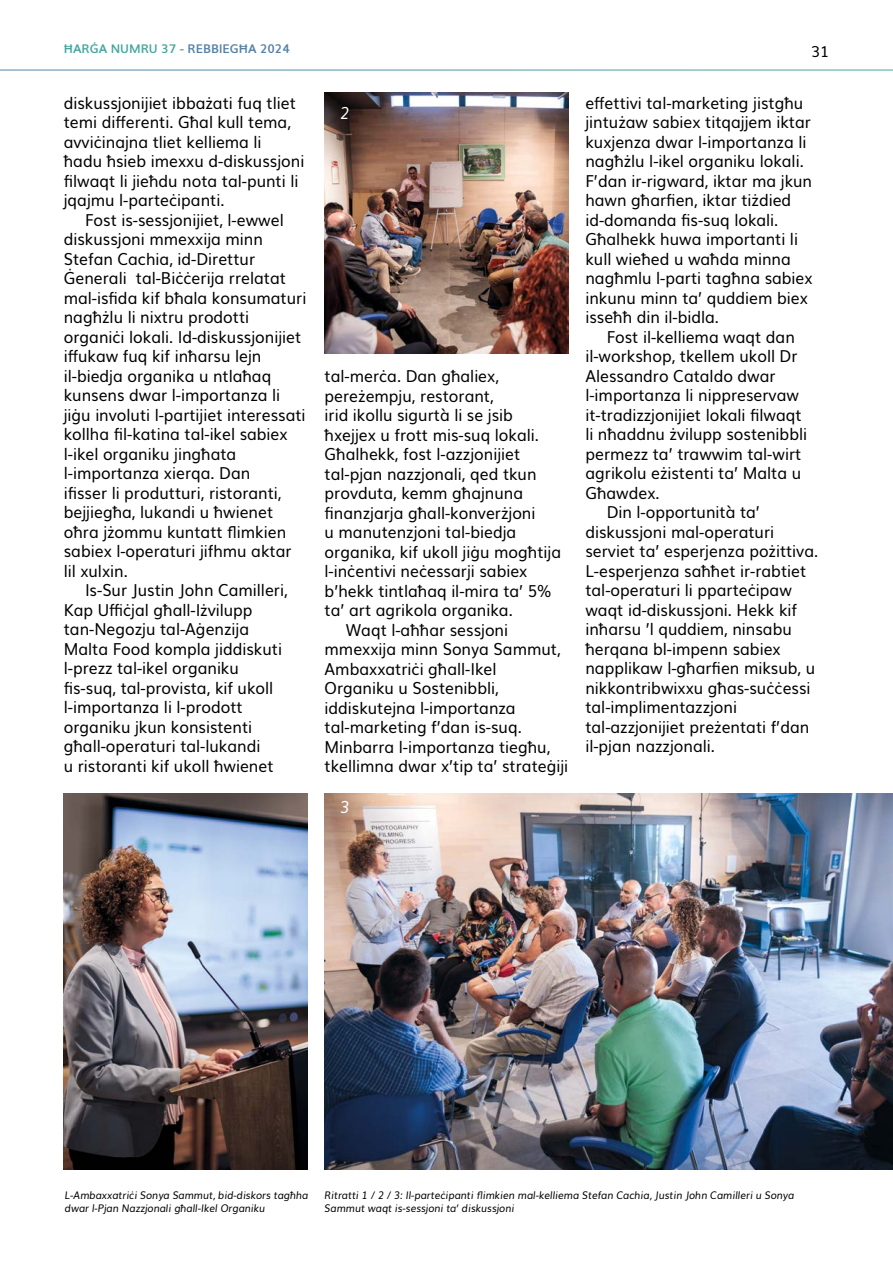
<style>
.page{position:relative;width:893px;height:1263px;background:#fff}
.page>*{position:absolute;margin:0;border:0;box-sizing:border-box;transform-origin:0 0}
.t1{font:16.5px/19.5px "Muli";color:#000;scale:.95 1}
.t2{font:italic 16.5px "Muli";color:#fff;scale:.95 1}
.t3{font:15px "Muli";color:#000}
.t4{font:700 12px "Muli";color:#47a69e}
.t5{font:italic 10.5px/13.5px "Muli";color:#000;scale:.95 1}
.s1{color:#5581a6}
</style>
<div class="page">
<img style="left:325px;top:92px;width:243px;height:261px">
<img style="left:64px;top:793px;width:244px;height:376px">
<img style="left:325px;top:793px;width:568px;height:376px">
<p class="t4" style="left:64px;top:39px;width:228px">ĦARĠA NUMRU 37 - <span class="s1">REBBIEGĦA 2024</span></p>
<p class="t3" style="left:811px;top:39px;width:20px">31</p>
<p class="t1" style="left:64px;top:92px;width:255px">diskussjonijiet ibbażati fuq tliet temi differenti. Għal kull tema, avviċinajna tliet kelliema li<br>ħadu ħsieb imexxu d‑diskussjoni filwaqt li jieħdu nota tal‑punti li jqajmu l‑parteċipanti.</p>
<p class="t1" style="left:64px;top:209px;width:257px;text-indent:21px">Fost is‑sessjonijiet, l‑ewwel diskussjoni mmexxija minn<br>Stefan Cachia, id‑Direttur<br>Ġenerali tal‑Biċċerija rrelatat mal‑isfida kif bħala konsumaturi nagħżlu li nixtru prodotti organiċi lokali. Id‑diskussjonijiet iffukaw fuq kif inħarsu lejn il‑biedja organika u ntlaħaq kunsens dwar l‑importanza li jiġu involuti l‑partijiet interessati kollha fil‑katina tal‑ikel sabiex l‑ikel organiku jingħata l‑importanza xierqa. Dan<br>ifisser li produtturi, ristoranti, bejjiegħa, lukandi u ħwienet oħra jżommu kuntatt flimkien sabiex l‑operaturi jifhmu aktar lil xulxin.</p>
<p class="t1" style="left:64px;top:579px;width:237px;text-indent:21px">Is-Sur Justin John Camilleri,<br>Kap Uffiċjal għall-Iżvilupp tan-Negozju tal-Aġenzija<br>Malta Food kompla jiddiskuti l‑prezz tal‑ikel organiku fis‑suq, tal‑provista, kif ukoll l‑importanza li l‑prodott organiku jkun konsistenti għall‑operaturi tal‑lukandi<br>u ristoranti kif ukoll ħwienet</p>
<p class="t2" style="left:340px;top:100px;width:11px">2</p>
<p class="t1" style="left:325px;top:365px;width:185px">tal‑merċa. Dan għaliex,</p>
<p class="t1" style="left:325px;top:384px;width:180px">pereżempju, restorant,</p>
<p class="t1" style="left:325px;top:404px;width:200px">irid ikollu sigurtà li se jsib</p>
<p class="t1" style="left:325px;top:423px;width:227px">ħxejjex u frott mis‑suq lokali.</p>
<p class="t1" style="left:325px;top:443px;width:207px">Għalhekk, fost l‑azzjonijiet</p>
<p class="t1" style="left:325px;top:463px;width:225px">tal‑pjan nazzjonali, qed tkun</p>
<p class="t1" style="left:325px;top:482px;width:211px">provduta, kemm għajnuna</p>
<p class="t1" style="left:325px;top:502px;width:223px">finanzjarja għall‑konverżjoni</p>
<p class="t1" style="left:325px;top:521px;width:203px">u manutenzjoni tal‑biedja</p>
<p class="t1" style="left:325px;top:541px;width:250px">organika, kif ukoll jiġu mogħtija</p>
<p class="t1" style="left:325px;top:560px;width:215px">l‑inċentivi neċessarji sabiex</p>
<p class="t1" style="left:325px;top:580px;width:240px">b’hekk tintlaħaq il‑mira ta’ 5%</p>
<p class="t1" style="left:325px;top:599px;width:200px">ta’ art agrikola organika.</p>
<p class="t1" style="left:346px;top:619px;width:172px">Waqt l‑aħħar sessjoni</p>
<p class="t1" style="left:325px;top:638px;width:250px">mmexxija minn Sonya Sammut,</p>
<p class="t1" style="left:325px;top:658px;width:182px">Ambaxxatriċi għall‑Ikel</p>
<p class="t1" style="left:325px;top:677px;width:185px">Organiku u Sostenibbli,</p>
<p class="t1" style="left:325px;top:697px;width:203px">iddiskutejna l‑importanza</p>
<p class="t1" style="left:325px;top:716px;width:209px">tal‑marketing f’dan is‑suq.</p>
<p class="t1" style="left:325px;top:736px;width:239px">Minbarra l‑importanza tiegħu,</p>
<p class="t1" style="left:325px;top:755px;width:258px">tkellimna dwar x’tip ta’ strateġiji</p>
<p class="t2" style="left:340px;top:793px;width:11px">3</p>
<p class="t1" style="left:585px;top:92px;width:241px">effettivi tal‑marketing jistgħu jintużaw sabiex titqajjem iktar kuxjenza dwar l‑importanza li nagħżlu l‑ikel organiku lokali.<br>F’dan ir‑rigward, iktar ma jkun hawn għarfien, iktar tiżdied id‑domanda fis‑suq lokali.<br>Għalhekk huwa importanti li kull wieħed u waħda minna nagħmlu l‑parti tagħna sabiex inkunu minn ta’ quddiem biex isseħħ din il‑bidla.</p>
<p class="t1" style="left:607px;top:326px;width:200px">Fost il‑kelliema waqt dan</p>
<p class="t1" style="left:585px;top:345px;width:225px">il‑workshop, tkellem ukoll Dr</p>
<p class="t1" style="left:585px;top:365px;width:202px">Alessandro Cataldo dwar</p>
<p class="t1" style="left:585px;top:384px;width:226px">l‑importanza li nippreservaw</p>
<p class="t1" style="left:585px;top:404px;width:229px">it‑tradizzjonijiet lokali filwaqt</p>
<p class="t1" style="left:585px;top:423px;width:235px">li nħaddnu żvilupp sostenibbli</p>
<p class="t1" style="left:585px;top:443px;width:229px">permezz ta’ trawwim tal‑wirt</p>
<p class="t1" style="left:585px;top:462px;width:229px">agrikolu eżistenti ta’ Malta u</p>
<p class="t1" style="left:585px;top:482px;width:80px">Għawdex.</p>
<p class="t1" style="left:607px;top:501px;width:163px">Din l‑opportunità ta’</p>
<p class="t1" style="left:585px;top:521px;width:200px">diskussjoni mal‑operaturi</p>
<p class="t1" style="left:585px;top:540px;width:247px">serviet ta’ esperjenza pożittiva.</p>
<p class="t1" style="left:585px;top:560px;width:234px">L‑esperjenza saħħet ir‑rabtiet</p>
<p class="t1" style="left:585px;top:579px;width:219px">tal‑operaturi li pparteċipaw</p>
<p class="t1" style="left:585px;top:599px;width:224px">waqt id‑diskussjoni. Hekk kif</p>
<p class="t1" style="left:585px;top:618px;width:219px">inħarsu ’l quddiem, ninsabu</p>
<p class="t1" style="left:585px;top:638px;width:207px">ħerqana bl‑impenn sabiex</p>
<p class="t1" style="left:585px;top:657px;width:244px">napplikaw l‑għarfien miksub, u</p>
<p class="t1" style="left:585px;top:677px;width:239px">nikkontribwixxu għas‑suċċessi</p>
<p class="t1" style="left:585px;top:696px;width:161px">tal‑implimentazzjoni</p>
<p class="t1" style="left:585px;top:716px;width:237px">tal‑azzjonijiet preżentati f’dan</p>
<p class="t1" style="left:585px;top:735px;width:138px">il‑pjan nazzjonali.</p>
<p class="t5" style="left:65px;top:1187px;width:258px">L-Ambaxxatriċi Sonya Sammut, bid-diskors tagħha dwar l-Pjan Nazzjonali għall-Ikel Organiku</p>
<p class="t5" style="left:325px;top:1187px;width:496px">Ritratti 1 / 2 / 3: Il-parteċipanti flimkien mal-kelliema Stefan Cachia, Justin John Camilleri u Sonya<br>Sammut waqt is-sessjoni ta’ diskussjoni</p>
</div>
